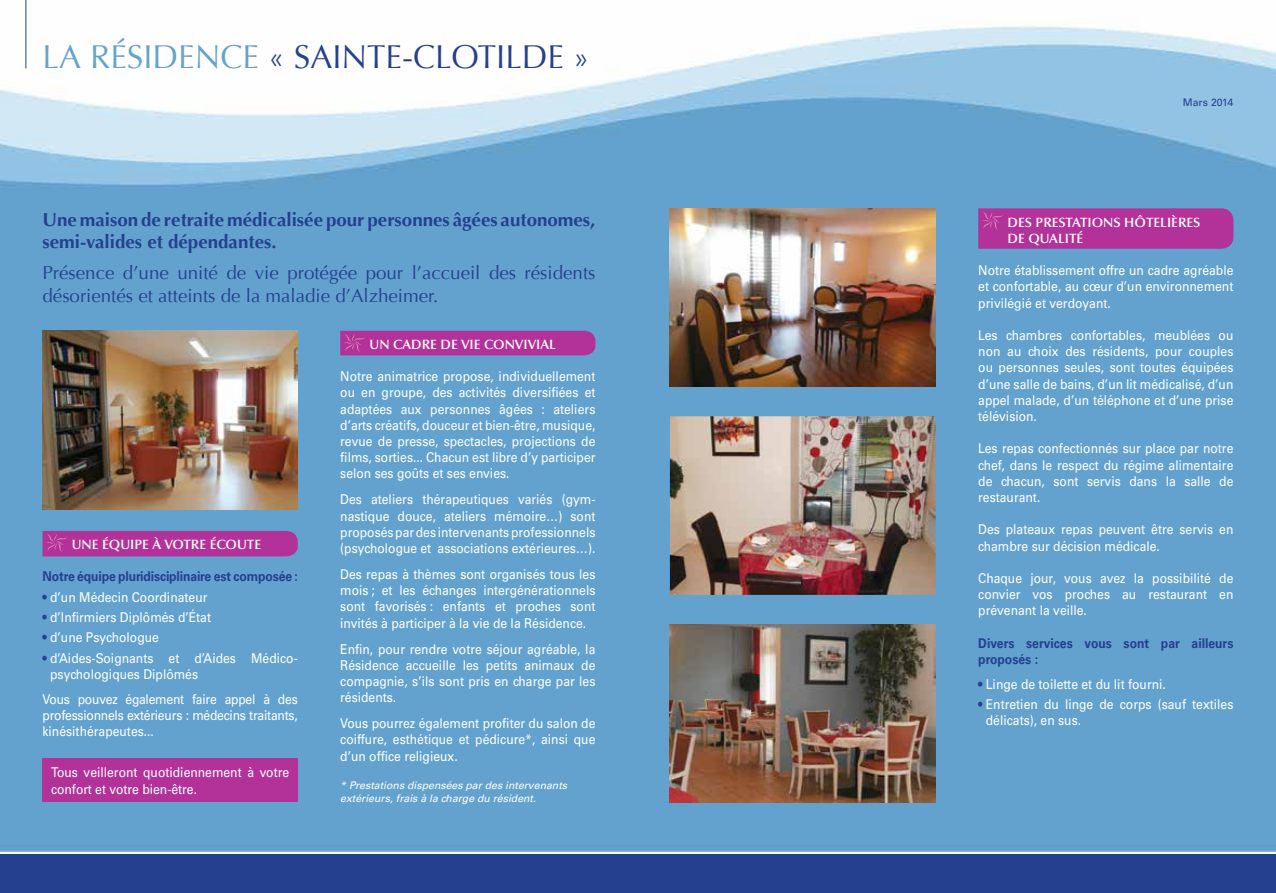
<style>
.page{position:relative;width:1276px;height:893px;background:#fff}
.page>*{position:absolute;margin:0;border:0;box-sizing:border-box;transform-origin:0 0}
.t1{font:33px "Optima";color:#25408f}
.t2{font:18.75px/22.5px "Optima";color:#25408f}
.t3{font:700 18.75px/22.5px "Optima";color:#25408f}
.t4{font:13.5px/16.2px "Univers";color:#fff;text-align:justify;scale:.9 1}
.t5{font:700 13.5px/16.2px "Univers";letter-spacing:-.01em;color:#25408f;scale:.9 1}
.t6{font:600 13.5px/16.2px "Optima";color:#fff}
.t7{font:italic 10.5px/12.6px "Univers";color:#fff}
.t8{font:10.5px "Univers";color:#25408f}
.s1{color:#65a3cc}
.s2{color:#25408f}
</style>
<div class="page">
<img style="left:0;top:0;width:1276px;height:855px">
<hr style="left:26px;top:0;width:1px;height:68px;background:#25408f">
<img style="left:670px;top:416px;width:265px;height:179px">
<img style="left:670px;top:624px;width:265px;height:179px">
<img style="left:670px;top:208px;width:265px;height:179px">
<img style="left:43px;top:331px;width:255px;height:178px">
<div style="left:43px;top:531px;width:255px;height:25px;background:#b2329a"></div>
<div style="left:978px;top:208px;width:255px;height:41px;background:#b2329a"></div>
<div style="left:0;top:855px;width:1276px;height:38px;background:#25408f"></div>
<div style="left:340px;top:331px;width:255px;height:24px;background:#b2329a"></div>
<div style="left:43px;top:758px;width:255px;height:44px;background:#b2329a"></div>
<h1 class="t1" style="left:43px;top:38px;width:549px"><span class="s1">la rési dence</span> « SAINTE-CLOTILD E »</h1>
<h2 class="t3" style="left:43px;top:208px;width:554px">Une maison de retraite médicalisée pour personnes âgées autonomes, semi-valides et dépendantes.</h2>
<h2 class="t2" style="left:43px;top:262px;width:554px">Présence d’une unité de vie protégée pour l’accueil des résidents désorientés et atteints de la maladie d’Alzheimer.</h2>
<p class="t6" style="left:72px;top:536px;width:191px">UN E ÉQUIPE À VOTRE ÉCOUTE</p>
<p class="t5" style="left:43px;top:568px;width:285px">Notre équipe pluridisciplinaire est composée :</p>
<p class="t4" style="left:43px;top:589px;width:185px"><span class="s2">•</span> d’un Médecin Coordinateur</p>
<p class="t4" style="left:43px;top:609px;width:189px"><span class="s2">•</span> d’Infirmiers Diplômés d’État</p>
<p class="t4" style="left:43px;top:630px;width:131px"><span class="s2">•</span> d’une Psychologue</p>
<p class="t4" style="left:50px;top:650px;width:277px;text-indent:-8px"><span class="s2">•</span> d’Aides-Soignants et d’Aides Médico&shy;psychologiques Diplômés</p>
<p class="t4" style="left:43px;top:691px;width:285px">Vous pouvez également faire appel à des professionnels extérieurs : médecins traitants, kinésithérapeutes...</p>
<p class="t4" style="left:51px;top:765px;width:266px">Tous veilleront quotidiennement à votre confort et votre bien-être.</p>
<p class="t6" style="left:370px;top:336px;width:34px">UN CAD</p>
<p class="t6" style="left:422px;top:336px;width:125px">RE DE VIE CONVIVIAL</p>
<p class="t4" style="left:340px;top:368px;width:285px">Notre animatrice propose, individuellement ou en groupe, des activités diversifiées et adaptées aux personnes âgées : ateliers d’arts créatifs, douceur et bien-être, musique, revue de presse, spectacles, projections de films, sorties... Chacun est libre d’y participer selon ses goûts et ses envies.</p>
<p class="t4" style="left:340px;top:492px;width:285px">Des ateliers thérapeutiques variés (gym&shy;nastique douce, ateliers mémoire…) sont proposés par des intervenants professionnels (psychologue et associations extérieures…).</p>
<p class="t4" style="left:340px;top:566px;width:285px">Des repas à thèmes sont organisés tous les mois ; et les échanges intergénérationnels sont favorisés : enfants et proches sont invités à participer à la vie de la Résidence.</p>
<p class="t4" style="left:340px;top:641px;width:285px">Enfin, pour rendre votre séjour agréable, la Résidence accueille les petits animaux de compagnie, s’ils sont pris en charge par les résidents.</p>
<p class="t4" style="left:340px;top:715px;width:285px">Vous pourrez également profiter du salon de coiffure, esthétique et pédicure*, ainsi que d’un office religieux.</p>
<p class="t7" style="left:340px;top:779px;width:228px">* Prestations dispensées par des intervenants extérieurs, frais à la charge du résident.</p>
<p class="t8" style="left:1182px;top:96px;width:52px">Mars 2014</p>
<p class="t6" style="left:1007px;top:214px;width:194px">DES PRESTATIONS HÔTELI ÈRES<br>DE QUALITÉ</p>
<p class="t4" style="left:978px;top:262px;width:285px">Notre établissement offre un cadre agréable et confortable, au cœur d’un environnement privilégié et verdoyant.</p>
<p class="t4" style="left:978px;top:327px;width:285px">Les chambres confortables, meublées ou non au choix des résidents, pour couples ou personnes seules, sont toutes équipées d’une salle de bains, d’un lit médicalisé, d’un appel malade, d’un téléphone et d’une prise télévision.</p>
<p class="t4" style="left:978px;top:441px;width:285px">Les repas confectionnés sur place par notre chef, dans le respect du régime alimentaire de chacun, sont servis dans la salle de restaurant.</p>
<p class="t4" style="left:978px;top:522px;width:285px">Des plateaux repas peuvent être servis en chambre sur décision médicale.</p>
<p class="t4" style="left:978px;top:570px;width:285px">Chaque jour, vous avez la possibilité de convier vos proches au restaurant en prévenant la veille.</p>
<p class="t5" style="left:978px;top:635px;width:285px">Divers services vous sont par ailleurs proposés :</p>
<p class="t4" style="left:978px;top:676px;width:210px"><span class="s2">•</span> Linge de toilette et du lit fourni.</p>
<p class="t4" style="left:986px;top:696px;width:277px;text-indent:-8px"><span class="s2">•</span> Entretien du linge de corps (sauf textiles délicats), en sus.</p>
</div>
